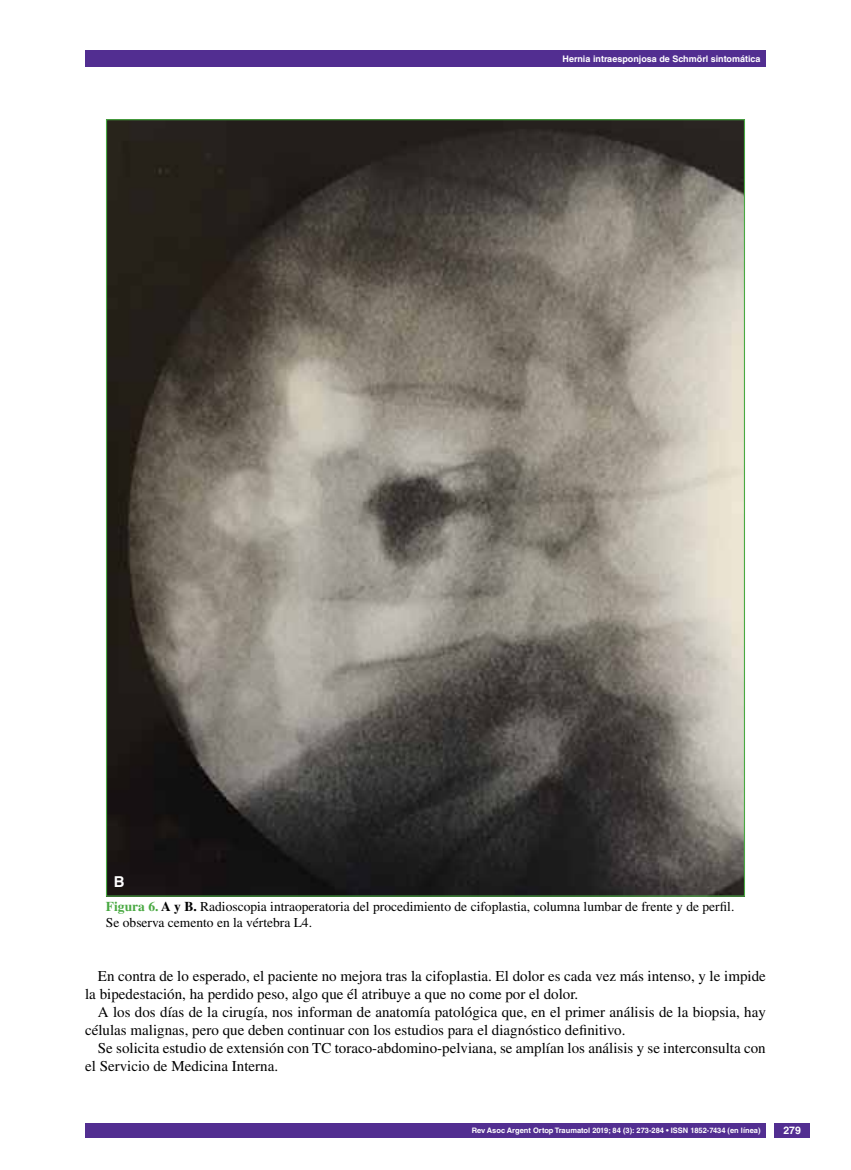
<style>
.page{position:relative;width:851px;height:1170px;background:#fff}
.page>*{position:absolute;margin:0;border:0;box-sizing:border-box;transform-origin:0 0}
.t1{font:15px/18px "Times LT Std";color:#000}
.t2{font:700 15px "Helvetica LT Std";color:#fff}
.t3{font:13.5px/16.2px "Times LT Std";color:#000}
.t4{font:700 10.5px "Helvetica LT Std";color:#fff}
.t5{font:700 9px "Helvetica LT Std";color:#fff}
.t6{font:700 7.5px "Helvetica LT Std";color:#fff}
.s1{font-weight:700;color:#49a942}
.s2{font-weight:700}
</style>
<div class="page">
<div style="left:85px;top:50px;width:680px;height:17px;background:#522e91"></div>
<div style="left:85px;top:1123px;width:680px;height:14px;background:#522e91"></div>
<div style="left:774px;top:1123px;width:35px;height:14px;background:#522e91"></div>
<img style="left:108px;top:121px;width:635px;height:773px">
<p class="t5" style="left:562px;top:53px;width:199px">Hernia intraesponjosa de Schmörl sintomática</p>
<p class="t2" style="left:114px;top:872px;width:10px">B</p>
<p class="t3" style="left:106px;top:898px;width:630px"><span class="s1">Figura 6.</span> <span class="s2">A y B.</span> Radioscopia intraoperatoria del procedimiento de cifoplastia, columna lumbar de frente y de perfil.<br>Se observa cemento en la vértebra L4.</p>
<p class="t1" style="left:85px;top:967px;width:682px;text-indent:13px">En contra de lo esperado, el paciente no mejora tras la cifoplastia. El dolor es cada vez más intenso, y le impide la bipedestación, ha perdido peso, algo que él atribuye a que no come por el dolor.</p>
<p class="t1" style="left:85px;top:1003px;width:682px;text-indent:13px">A los dos días de la cirugía, nos informan de anatomía patológica que, en el primer análisis de la biopsia, hay células malignas, pero que deben continuar con los estudios para el diagnóstico definitivo.</p>
<p class="t1" style="left:85px;top:1039px;width:682px;text-indent:13px">Se solicita estudio de extensión con TC toraco-abdomino-pelviana, se amplían los análisis y se interconsulta con el Servicio de Medicina Interna.</p>
<p class="t6" style="left:471px;top:1125px;width:290px">Rev Asoc Argent Ortop Traumatol 2019; 84 (3): 273-284 • ISSN 1852-7434 (en línea)</p>
<p class="t4" style="left:783px;top:1124px;width:19px">279</p>
</div>
